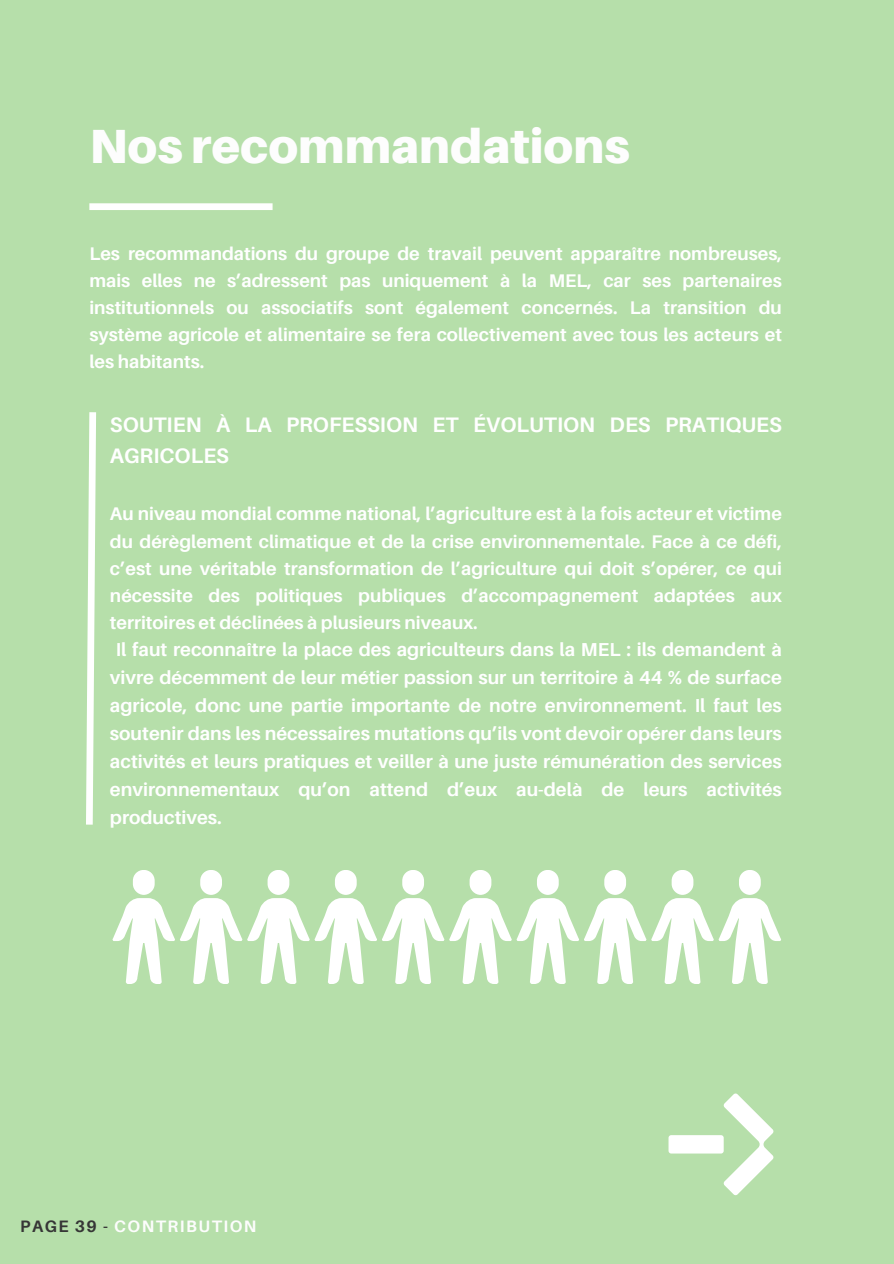
<style>
.page{position:relative;width:894px;height:1264px;background:#fff}
.page>*{position:absolute;margin:0;border:0;box-sizing:border-box;transform-origin:0 0}
.t1{font:900 48px "Aileron";color:#fdfdfd}
.t2{font:700 21px/31.5px "Aileron";color:#fff}
.t3{font:700 18.75px/28.2px "Aileron";color:#fff;text-align:justify}
.t4{font:700 18.3px/27px "Aileron";color:#fff;text-align:justify}
.t5{font:700 16.5px "Aileron";letter-spacing:.09em;color:#fdfdfd}
.s1{color:#363636}
</style>
<div class="page">
<div style="left:0;top:0;width:893px;height:1263px;background:#b6dfaa"></div>
<div style="left:89px;top:203px;width:183px;height:7px;background:#fff"></div>
<svg style="left:86px;top:412px;width:10px;height:413px"></svg>
<svg style="left:668px;top:1093px;width:105px;height:102px"></svg>
<svg style="left:112px;top:870px;width:332px;height:113px"></svg>
<svg style="left:516px;top:870px;width:264px;height:113px"></svg>
<h3 class="t1" style="left:89px;top:116px;width:541px">Nos recommandations</h3>
<p class="t4" style="left:89px;top:239px;width:694px">Les recommandations du groupe de travail peuvent apparaître nombreuses, mais elles ne s’adressent pas uniquement à la MEL, car ses partenaires institutionnels ou associatifs sont également concernés. La transition du système agricole et alimentaire se fera collectivement avec tous les acteurs et les habitants.</p>
<h1 class="t2" style="left:110px;top:408px;width:673px">SOUTIEN À LA PROFESSION ET ÉVOLUTION DES PRATIQUES<br>AGRICOLES</h1>
<h3 class="t4" style="left:110px;top:500px;width:673px">Au niveau mondial comme national, l’agriculture est à la fois acteur et victime du dérèglement climatique et de la crise environnementale. Face à ce défi, c’est une véritable transformation de l’agriculture qui doit s’opérer, ce qui nécessite des politiques publiques d’accompagnement adaptées aux territoires et déclinées à plusieurs niveaux.</h3>
<h3 class="t3" style="left:110px;top:634px;width:673px;text-indent:6px">Il faut reconnaître la place des agriculteurs dans la MEL : ils demandent à vivre décemment de leur métier passion sur un territoire à 44 % de surface agricole, donc une partie importante de notre environnement. Il faut les soutenir dans les nécessaires mutations qu’ils vont devoir opérer dans leurs activités et leurs pratiques et veiller à une juste rémunération des services environnementaux qu’on attend d’eux au-delà de leurs activités productives.</h3>
<h2 class="t5" style="left:20px;top:1216px;width:238px"><span class="s1">PAGE 39 -</span> CONTRIBUTION</h2>
</div>
